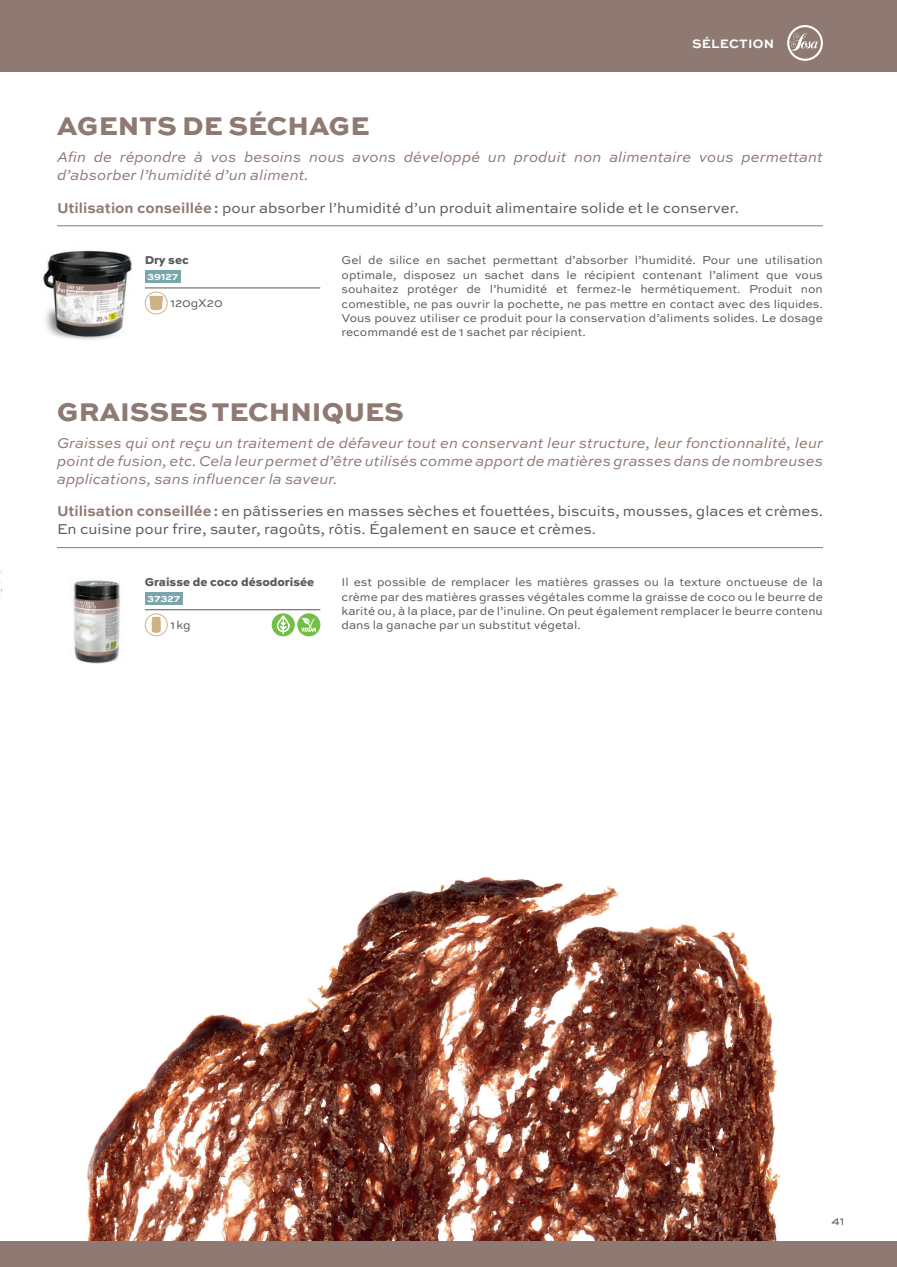
<style>
.page{position:relative;width:897px;height:1267px;background:#fff}
.page>*{position:absolute;margin:0;border:0;box-sizing:border-box;transform-origin:0 0}
.t1{font:800 27px "Sweet Sans Pro";color:#8f7973}
.Família_Info_família_text_cursiva{font:italic 15px/18px "Sweet Sans Pro";color:#8f7973}
.Família_Procès_recomanacions_filet{font:15px/18px "Sweet Sans Pro";color:#57585a}
.t2{font:700 12.9px "Sweet Sans Pro";letter-spacing:.02em;color:#fff}
.dades_productes_text_explicatiu{font:12px/14.4px "Sweet Sans Pro";color:#57585a;text-align:justify}
.dades_productes_descripció{font:800 12px "Sweet Sans Pro";color:#57585a}
.dades_productes_pes{font:12px "Sweet Sans Pro";color:#57585a}
.dades_productes_codis{font:700 10.5px "Sweet Sans Pro";color:#fff}
.s1{font-weight:700;color:#8f7973}
</style>
<div class="page">
<img style="left:87px;top:877px;width:694px;height:364px">
<img style="left:0;top:569px;width:2px;height:24px">
<div style="left:0;top:0;width:896px;height:72px;background:#8f7973"></div>
<div style="left:0;top:1241px;width:896px;height:25px;background:#8f7973"></div>
<img style="left:73px;top:580px;width:48px;height:84px">
<img style="left:43px;top:250px;width:89px;height:90px">
<svg style="left:787px;top:25px;width:35px;height:36px"></svg>
<hr style="left:145px;top:287px;width:175px;height:1px;background:#57585a">
<svg style="left:149px;top:296px;width:14px;height:14px"></svg>
<div style="left:145px;top:291px;width:23px;height:23px;border:1px solid #ceb283;border-radius:50%"></div>
<div style="left:145px;top:271px;width:35px;height:12px;background:#79a6ad"></div>
<hr style="left:145px;top:609px;width:175px;height:1px;background:#57585a">
<svg style="left:152px;top:616px;width:9px;height:17px"></svg>
<div style="left:145px;top:613px;width:23px;height:23px;border:1px solid #ceb283;border-radius:50%"></div>
<div style="left:272px;top:613px;width:22px;height:23px;background:#71bf44;border-radius:50%"></div>
<svg style="left:276px;top:614px;width:14px;height:20px"></svg>
<div style="left:272px;top:613px;width:23px;height:23px;border:1px solid #71bf44;border-radius:50%"></div>
<div style="left:298px;top:613px;width:22px;height:23px;background:#71bf44;border-radius:50%"></div>
<svg style="left:301px;top:618px;width:15px;height:13px"></svg>
<div style="left:297px;top:613px;width:23px;height:23px;border:1px solid #71bf44;border-radius:50%"></div>
<div style="left:145px;top:592px;width:37px;height:13px;background:#79a6ad"></div>
<hr style="left:57px;top:225px;width:765px;height:1px;background:#8f7973">
<hr style="left:57px;top:547px;width:765px;height:1px;background:#8f7973">
<p class="t2" style="left:692px;top:34px;width:84px">SÉLECTION</p>
<p class="t1" style="left:57px;top:105px;width:314px">AGENTS DE SÉCHAGE</p>
<p class="Família_Info_família_text_cursiva" style="left:57px;top:147px;width:767px">Afin de répondre à vos besoins nous avons développé un produit non alimentaire vous permettant d’absorber l’humidité d’un aliment.</p>
<p class="Família_Procès_recomanacions_filet" style="left:57px;top:198px;width:683px"><span class="s1">Utilisation conseillée:</span> pour absorber l’humidité d’un produit alimentaire solide et le conserver.</p>
<p class="dades_productes_descripció" style="left:145px;top:251px;width:45px">Dry sec</p>
<p class="dades_productes_codis" style="left:147px;top:269px;width:33px">39127</p>
<p class="dades_productes_pes" style="left:170px;top:294px;width:54px">120gX20</p>
<p class="dades_productes_text_explicatiu" style="left:341px;top:253px;width:483px">Gel de silice en sachet permettant d’absorber l’humidité. Pour une utilisation optimale, disposez un sachet dans le récipient contenant l’aliment que vous souhaitez protéger de l’humidité et fermez-le hermétiquement. Produit non comestible, ne pas ouvrir la pochette, ne pas mettre en contact avec des liquides.<br>Vous pouvez utiliser ce produit pour la conservation d’aliments solides. Le dosage recommandé est de 1 sachet par récipient.</p>
<p class="t1" style="left:57px;top:390px;width:348px">GRAISSES TECHNIQUES</p>
<p class="Família_Info_família_text_cursiva" style="left:57px;top:433px;width:767px;text-align:justify">Graisses qui ont reçu un traitement de défaveur tout en conservant leur structure, leur fonctionnalité, leur point de fusion, etc. Cela leur permet d’être utilisés comme apport de matières grasses dans de nombreuses applications, sans influencer la saveur.</p>
<p class="Família_Procès_recomanacions_filet" style="left:57px;top:502px;width:767px"><span class="s1">Utilisation conseillée:</span> en pâtisseries en masses sèches et fouettées, biscuits, mousses, glaces et crèmes.<br>En cuisine pour frire, sauter, ragoûts, rôtis. Également en sauce et crèmes.</p>
<p class="dades_productes_text_explicatiu" style="left:341px;top:574px;width:483px">Il est possible de remplacer les matières grasses ou la texture onctueuse de la crème par des matières grasses végétales comme la graisse de coco ou le beurre de karité ou, à la place, par de l’inuline. On peut également remplacer le beurre contenu dans la ganache par un substitut végetal.</p>
<p class="dades_productes_descripció" style="left:145px;top:572px;width:171px">Graisse de coco désodorisée</p>
<p class="dades_productes_codis" style="left:147px;top:590px;width:35px">37327</p>
<p class="dades_productes_pes" style="left:170px;top:616px;width:22px">1kg</p>
<p class="dades_productes_text_explicatiu" style="left:831px;top:1213px;width:14px">41</p>
</div>
